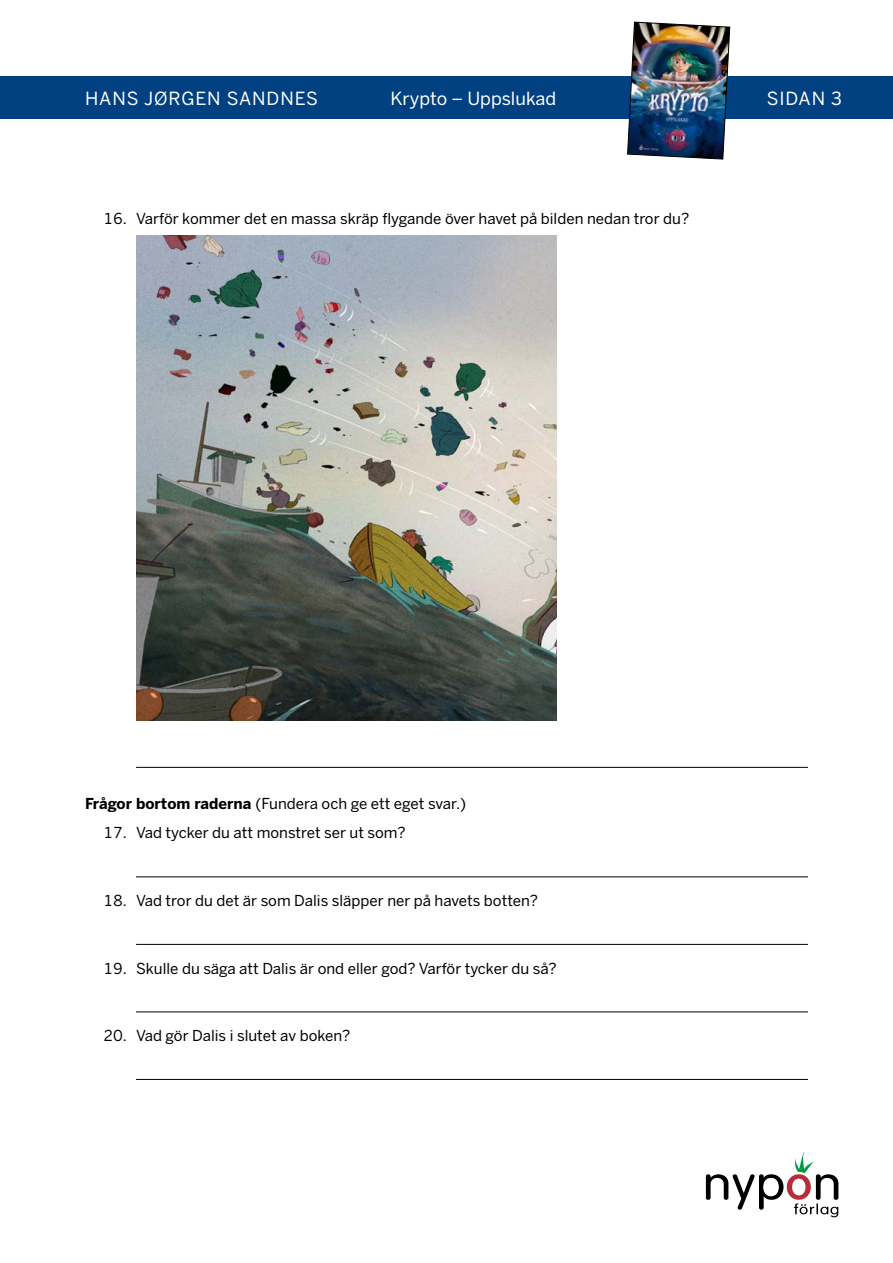
<style>
.page{position:relative;width:893px;height:1263px;background:#fff}
.page>*{position:absolute;margin:0;border:0;box-sizing:border-box;transform-origin:0 0}
.t1{font:18px "Benton Sans";letter-spacing:.05em;color:#fff}
.t2{font:18px "Benton Sans";color:#fff}
.t3{font:18px "Benton Sans";letter-spacing:.03em;color:#fff}
.t4{font:15px "Benton Sans";color:#000}
.s1{font-weight:700}
</style>
<div class="page">
<svg style="left:706px;top:1152px;width:132px;height:65px"></svg>
<div style="left:0;top:77px;width:893px;height:42px;background:#014181"></div>
<img style="left:627px;top:21px;width:103px;height:139px">
<hr style="left:136px;top:767px;width:672px;height:1px;background:#000">
<hr style="left:136px;top:876px;width:672px;height:1px;background:#000">
<hr style="left:136px;top:944px;width:672px;height:1px;background:#000">
<hr style="left:136px;top:1011px;width:672px;height:1px;background:#000">
<hr style="left:136px;top:1079px;width:672px;height:1px;background:#000">
<img style="left:136px;top:236px;width:421px;height:484px">
<p class="t1" style="left:85px;top:87px;width:235px">HANS JØRGEN SANDNES</p>
<p class="t2" style="left:390px;top:87px;width:167px">Krypto – Uppslukad</p>
<p class="t3" style="left:767px;top:87px;width:77px">SIDAN 3</p>
<p class="t4" style="left:103px;top:210px;width:587px">16. Varför kommer det en massa skräp flygande över havet på bilden nedan tror du?</p>
<p class="t4" style="left:85px;top:794px;width:383px"><span class="s1">Frågor bortom raderna</span> (Fundera och ge ett eget svar.)</p>
<p class="t4" style="left:103px;top:824px;width:304px">17. Vad tycker du att monstret ser ut som?</p>
<p class="t4" style="left:103px;top:891px;width:436px">18. Vad tror du det är som Dalis släpper ner på havets botten?</p>
<p class="t4" style="left:103px;top:959px;width:455px">19. Skulle du säga att Dalis är ond eller god? Varför tycker du så?</p>
<p class="t4" style="left:103px;top:1026px;width:249px">20. Vad gör Dalis i slutet av boken?</p>
</div>
